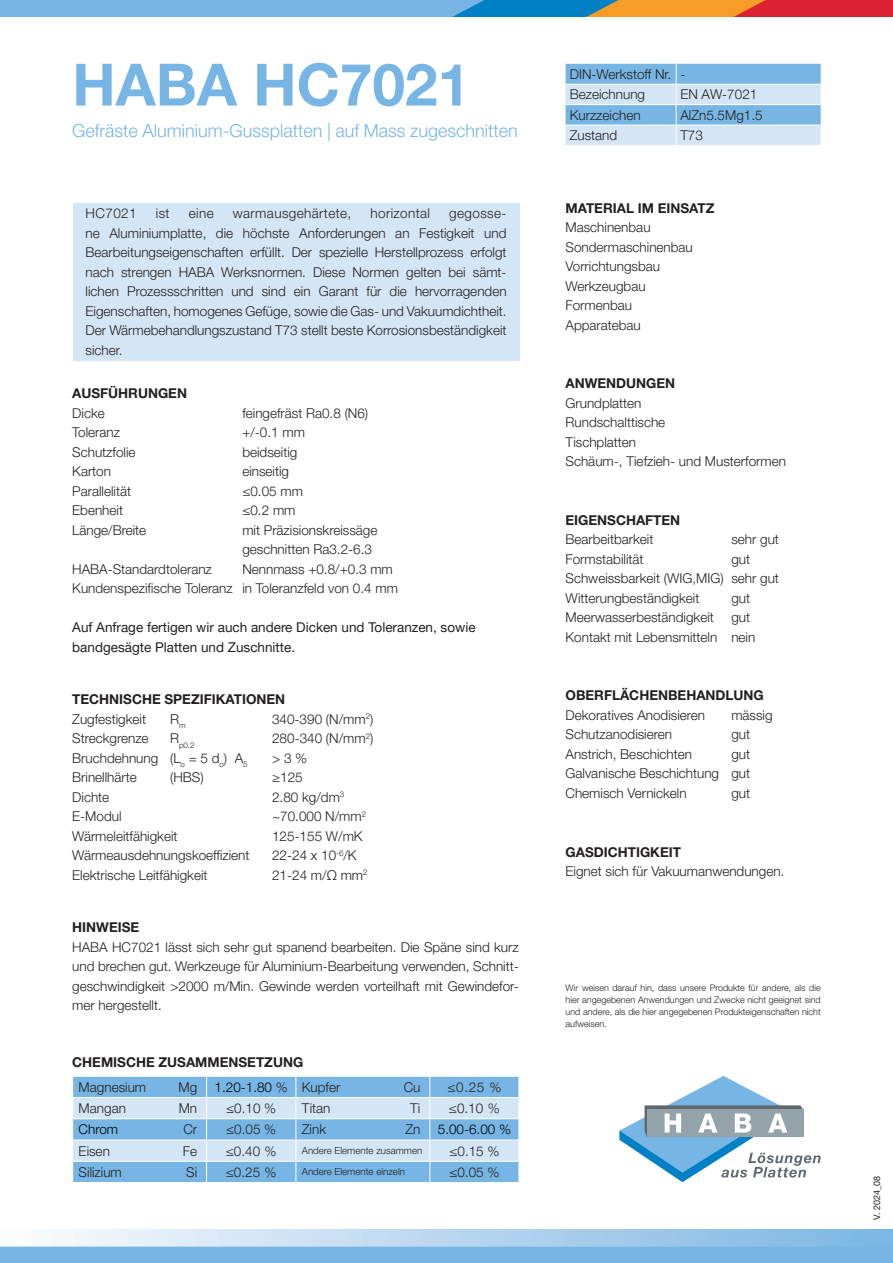
<style>
.page{position:relative;width:893px;height:1263px;background:#fff}
.page>*{position:absolute;margin:0;border:0;box-sizing:border-box;transform-origin:0 0}
.t1{font:700 58.5px "Helvetica Neue LT Pro";color:#77b6e4}
.t2{font:300 18px "Helvetica Neue LT Pro";color:#77b6e4}
.t3{font:300 13.5px/19.5px "Helvetica Neue LT Pro";color:#231f20;text-align:justify}
.t4{font:700 13.5px "Helvetica Neue LT Pro";color:#231f20}
.t5{font:13.5px "Helvetica Neue LT Pro";color:#231f20}
.t6{font:300 13.5px "Helvetica Neue LT Pro";letter-spacing:.03em;color:#231f20}
.t7{font:300 13.5px "Helvetica Neue LT Pro";color:#000}
.t8{font:300 9.75px "Helvetica Neue LT Pro";color:#231f20}
.t9{font:300 9px/12px "Helvetica Neue LT Pro";color:#231f20;text-align:justify}
.t10{font:9px "Helvetica Neue LT Pro";color:#231f20}
.t11{font:300 7.8px "Helvetica Neue LT Pro";color:#231f20}
.s1{color:#231f20}
</style>
<div class="page">
<div style="left:0;top:1229px;width:893px;height:34px;background:linear-gradient(to right,#fbfbfd,#7ab5e3)"></div>
<div style="left:0;top:1246px;width:893px;height:17px;background:#77b6e4"></div>
<div style="left:0;top:0;width:893px;height:17px;background:#db2230"></div>
<svg style="left:0;top:0;width:766px;height:17px;background:#7da4b6"></svg>
<svg style="left:619px;top:1076px;width:202px;height:106px"></svg>
<svg style="left:566px;top:64px;width:255px;height:81px;background:#a9d0ed"></svg>
<svg style="left:72px;top:1076px;width:447px;height:106px;background:#a1ccec"></svg>
<div style="left:73px;top:203px;width:446px;height:157px;background:#d4e6f6"></div>
<p class="t1" style="left:72px;top:49px;width:399px">HABA HC7021</p>
<p class="t2" style="left:72px;top:120px;width:447px">Gefräste Aluminium-Gussplatten | auf Mass zugeschnitten</p>
<p class="t3" style="left:86px;top:204px;width:53px">HC7021</p>
<p class="t3" style="left:156px;top:204px;width:15px">ist</p>
<p class="t3" style="left:189px;top:204px;width:26px">eine</p>
<p class="t6" style="left:233px;top:205px;width:120px">warmausgehärtete,</p>
<p class="t6" style="left:370px;top:205px;width:61px">horizontal</p>
<p class="t3" style="left:86px;top:204px;width:422px;text-indent:364px">gegosse&shy;ne Aluminiumplatte, die höchste Anforderungen an Festigkeit und Bearbeitungseigenschaften erfüllt. Der spezielle Herstellprozess erfolgt nach strengen HABA Werksnormen. Diese Normen gelten bei sämt&shy;lichen Prozessschritten und sind ein Garant für die hervorragenden Eigenschaften, homogenes Gefüge, sowie die Gas- und Vakuumdichtheit.<br>Der Wärmebehandlungszustand T73 stellt beste Korrosionsbeständigkeit sicher.</p>
<p class="t4" style="left:72px;top:385px;width:116px">AUSFÜHRUNGEN</p>
<p class="t3" style="left:72px;top:403px;width:34px">Dicke</p>
<p class="t3" style="left:242px;top:403px;width:127px">feingefräst Ra0.8 (N6)</p>
<p class="t3" style="left:72px;top:422px;width:49px">Toleranz</p>
<p class="t3" style="left:242px;top:422px;width:64px">+/-0.1 mm</p>
<p class="t3" style="left:72px;top:442px;width:65px">Schutzfolie</p>
<p class="t3" style="left:242px;top:442px;width:56px">beidseitig</p>
<p class="t3" style="left:72px;top:461px;width:40px">Karton</p>
<p class="t3" style="left:242px;top:461px;width:48px">einseitig</p>
<p class="t3" style="left:72px;top:481px;width:60px">Parallelität</p>
<p class="t3" style="left:242px;top:481px;width:62px">≤0.05 mm</p>
<p class="t3" style="left:72px;top:500px;width:52px">Ebenheit</p>
<p class="t3" style="left:242px;top:500px;width:55px">≤0.2 mm</p>
<p class="t3" style="left:72px;top:520px;width:76px">Länge/Breite</p>
<p class="t3" style="left:242px;top:520px;width:137px">mit Präzisionskreissäge</p>
<p class="t3" style="left:242px;top:539px;width:131px">geschnitten Ra3.2-6.3</p>
<p class="t3" style="left:72px;top:559px;width:141px">HABA-Standardtoleranz</p>
<p class="t3" style="left:242px;top:559px;width:152px">Nennmass +0.8/+0.3 mm</p>
<p class="t3" style="left:72px;top:578px;width:327px">Kundenspezifische Toleranz in Toleranzfeld von 0.4 mm</p>
<p class="t5" style="left:72px;top:619px;width:405px">Auf Anfrage fertigen wir auch andere Dicken und Toleranzen, sowie</p>
<p class="t5" style="left:72px;top:639px;width:224px">bandgesägte Platten und Zuschnitte.</p>
<p class="t4" style="left:72px;top:691px;width:214px">TECHNISCHE SPEZIFIKATIONEN</p>
<p class="t3" style="left:72px;top:709px;width:75px">Zugfestigkeit</p>
<p class="t3" style="left:170px;top:709px;width:17px">R<sub>m</sub></p>
<p class="t3" style="left:272px;top:709px;width:103px">340-390 (N/mm<sup>2</sup>)</p>
<p class="t3" style="left:72px;top:728px;width:78px">Streckgrenze</p>
<p class="t11" style="left:170px;top:740px;width:26px"><sup>R</sup>p0.2</p>
<p class="t3" style="left:272px;top:728px;width:103px">280-340 (N/mm<sup>2</sup>)</p>
<p class="t3" style="left:72px;top:748px;width:177px">Bruchdehnung (L<sub>o</sub> = 5 d<sub>o</sub>) A<sub>5</sub></p>
<p class="t3" style="left:272px;top:748px;width:37px">&gt; 3 %</p>
<p class="t3" style="left:72px;top:767px;width:66px">Brinellhärte</p>
<p class="t3" style="left:170px;top:767px;width:35px">(HBS)</p>
<p class="t3" style="left:272px;top:767px;width:32px">≥125</p>
<p class="t3" style="left:72px;top:787px;width:39px">Dichte</p>
<p class="t3" style="left:272px;top:787px;width:74px">2.80 kg/dm<sup>3</sup></p>
<p class="t3" style="left:72px;top:806px;width:51px">E-Modul</p>
<p class="t3" style="left:272px;top:806px;width:96px">~70.000 N/mm<sup>2</sup></p>
<p class="t3" style="left:72px;top:826px;width:107px">Wärmeleitfähigkeit</p>
<p class="t3" style="left:272px;top:826px;width:92px">125-155 W/mK</p>
<p class="t3" style="left:72px;top:845px;width:179px">Wärmeausdehnungskoeffizient</p>
<p class="t3" style="left:272px;top:845px;width:86px">22-24 x 10<sup>-6</sup>/K</p>
<p class="t3" style="left:72px;top:865px;width:137px">Elektrische Leitfähigkeit</p>
<p class="t3" style="left:272px;top:865px;width:97px">21-24 m/Ω mm<sup>2</sup></p>
<p class="t4" style="left:72px;top:919px;width:68px">HINWEISE</p>
<p class="t3" style="left:72px;top:937px;width:448px">HABA HC7021 lässt sich sehr gut spanend bearbeiten. Die Späne sind kurz und brechen gut. Werkzeuge für Aluminium-Bearbeitung verwenden, Schnitt&shy;geschwindigkeit &gt;2000 m/Min. Gewinde werden vorteilhaft mit Gewindefor&shy;mer hergestellt.</p>
<p class="t4" style="left:72px;top:1054px;width:233px">CHEMISCHE ZUSAMMENSETZUNG</p>
<p class="t3" style="left:79px;top:1077px;width:69px">Magnesium</p>
<p class="t3" style="left:178px;top:1077px;width:20px">Mg</p>
<p class="t7" style="left:215px;top:1079px;width:75px">1.20-1.80 <span class="s1">%</span></p>
<p class="t3" style="left:302px;top:1077px;width:40px">Kupfer</p>
<p class="t3" style="left:404px;top:1077px;width:18px">Cu</p>
<p class="t3" style="left:447px;top:1077px;width:56px">≤0.25 %</p>
<p class="t3" style="left:79px;top:1098px;width:49px">Mangan</p>
<p class="t3" style="left:179px;top:1098px;width:20px">Mn</p>
<p class="t3" style="left:226px;top:1098px;width:52px">≤0.10 %</p>
<p class="t3" style="left:302px;top:1098px;width:30px">Titan</p>
<p class="t3" style="left:410px;top:1098px;width:12px">Ti</p>
<p class="t3" style="left:449px;top:1098px;width:52px">≤0.10 %</p>
<p class="t7" style="left:79px;top:1121px;width:41px">Chrom</p>
<p class="t3" style="left:183px;top:1119px;width:15px">Cr</p>
<p class="t3" style="left:226px;top:1119px;width:52px">≤0.05 %</p>
<p class="t3" style="left:302px;top:1119px;width:26px">Zink</p>
<p class="t3" style="left:405px;top:1119px;width:16px">Zn</p>
<p class="t7" style="left:438px;top:1121px;width:75px">5.00-6.00 %</p>
<p class="t3" style="left:79px;top:1141px;width:33px">Eisen</p>
<p class="t3" style="left:183px;top:1141px;width:16px">Fe</p>
<p class="t3" style="left:226px;top:1141px;width:52px">≤0.40 %</p>
<p class="t8" style="left:302px;top:1145px;width:122px">Andere Elemente zusammen</p>
<p class="t3" style="left:449px;top:1141px;width:52px">≤0.15 %</p>
<p class="t3" style="left:79px;top:1162px;width:45px">Silizium</p>
<p class="t3" style="left:186px;top:1162px;width:13px">Si</p>
<p class="t3" style="left:226px;top:1162px;width:52px">≤0.25 %</p>
<p class="t8" style="left:302px;top:1166px;width:105px">Andere Elemente einzeln</p>
<p class="t3" style="left:449px;top:1162px;width:52px">≤0.05 %</p>
<p class="t3" style="left:570px;top:64px;width:103px">DIN-Werkstoff Nr.</p>
<p class="t3" style="left:680px;top:64px;width:6px">-</p>
<p class="t3" style="left:570px;top:84px;width:77px">Bezeichnung</p>
<p class="t3" style="left:680px;top:84px;width:78px">EN AW-7021</p>
<p class="t3" style="left:570px;top:105px;width:72px">Kurzzeichen</p>
<p class="t3" style="left:680px;top:105px;width:84px">AlZn5.5Mg1.5</p>
<p class="t3" style="left:570px;top:125px;width:49px">Zustand</p>
<p class="t3" style="left:680px;top:125px;width:24px">T73</p>
<p class="t4" style="left:566px;top:200px;width:150px">MATERIAL IM EINSATZ</p>
<p class="t3" style="left:566px;top:218px;width:87px">Maschinenbau</p>
<p class="t3" style="left:566px;top:237px;width:129px">Sondermaschinenbau</p>
<p class="t3" style="left:566px;top:257px;width:96px">Vorrichtungsbau</p>
<p class="t3" style="left:566px;top:276px;width:82px">Werkzeugbau</p>
<p class="t3" style="left:566px;top:296px;width:68px">Formenbau</p>
<p class="t3" style="left:566px;top:315px;width:77px">Apparatebau</p>
<p class="t4" style="left:566px;top:375px;width:111px">ANWENDUNGEN</p>
<p class="t3" style="left:566px;top:393px;width:78px">Grundplatten</p>
<p class="t3" style="left:566px;top:413px;width:101px">Rundschalttische</p>
<p class="t3" style="left:566px;top:432px;width:72px">Tischplatten</p>
<p class="t3" style="left:566px;top:452px;width:222px">Schäum-, Tiefzieh- und Musterformen</p>
<p class="t4" style="left:566px;top:512px;width:116px">EIGENSCHAFTEN</p>
<p class="t3" style="left:566px;top:530px;width:89px">Bearbeitbarkeit</p>
<p class="t3" style="left:731px;top:530px;width:49px">sehr gut</p>
<p class="t3" style="left:566px;top:549px;width:79px">Formstabilität</p>
<p class="t3" style="left:731px;top:549px;width:20px">gut</p>
<p class="t3" style="left:566px;top:569px;width:215px">Schweissbarkeit (WIG,MIG) sehr gut</p>
<p class="t3" style="left:566px;top:588px;width:135px">Witterungbeständigkeit</p>
<p class="t3" style="left:731px;top:588px;width:20px">gut</p>
<p class="t3" style="left:566px;top:608px;width:150px">Meerwasserbeständigkeit</p>
<p class="t3" style="left:731px;top:608px;width:20px">gut</p>
<p class="t3" style="left:566px;top:627px;width:191px">Kontakt mit Lebensmitteln nein</p>
<p class="t4" style="left:566px;top:687px;width:200px">OBERFLÄCHENBEHANDLUNG</p>
<p class="t3" style="left:566px;top:705px;width:141px">Dekoratives Anodisieren</p>
<p class="t3" style="left:731px;top:705px;width:43px">mässig</p>
<p class="t3" style="left:566px;top:725px;width:108px">Schutzanodisieren</p>
<p class="t3" style="left:731px;top:725px;width:20px">gut</p>
<p class="t3" style="left:566px;top:744px;width:128px">Anstrich, Beschichten</p>
<p class="t3" style="left:731px;top:744px;width:20px">gut</p>
<p class="t3" style="left:566px;top:764px;width:186px">Galvanische Beschichtung gut</p>
<p class="t3" style="left:566px;top:783px;width:123px">Chemisch Vernickeln</p>
<p class="t3" style="left:731px;top:783px;width:20px">gut</p>
<p class="t4" style="left:566px;top:843px;width:117px">GASDICHTIGKEIT</p>
<p class="t3" style="left:566px;top:861px;width:220px">Eignet sich für Vakuumanwendungen.</p>
<p class="t9" style="left:566px;top:982px;width:257px">Wir weisen darauf hin, dass unsere Produkte für andere, als die hier angegebenen Anwendungen und Zwecke nicht geeignet sind und andere, als die hier angegebenen Produkteigenschaften nicht aufweisen.</p>
<p class="t10" style="left:871px;top:1220px;width:45px;rotate:-90deg">V. 2024_08</p>
</div>
